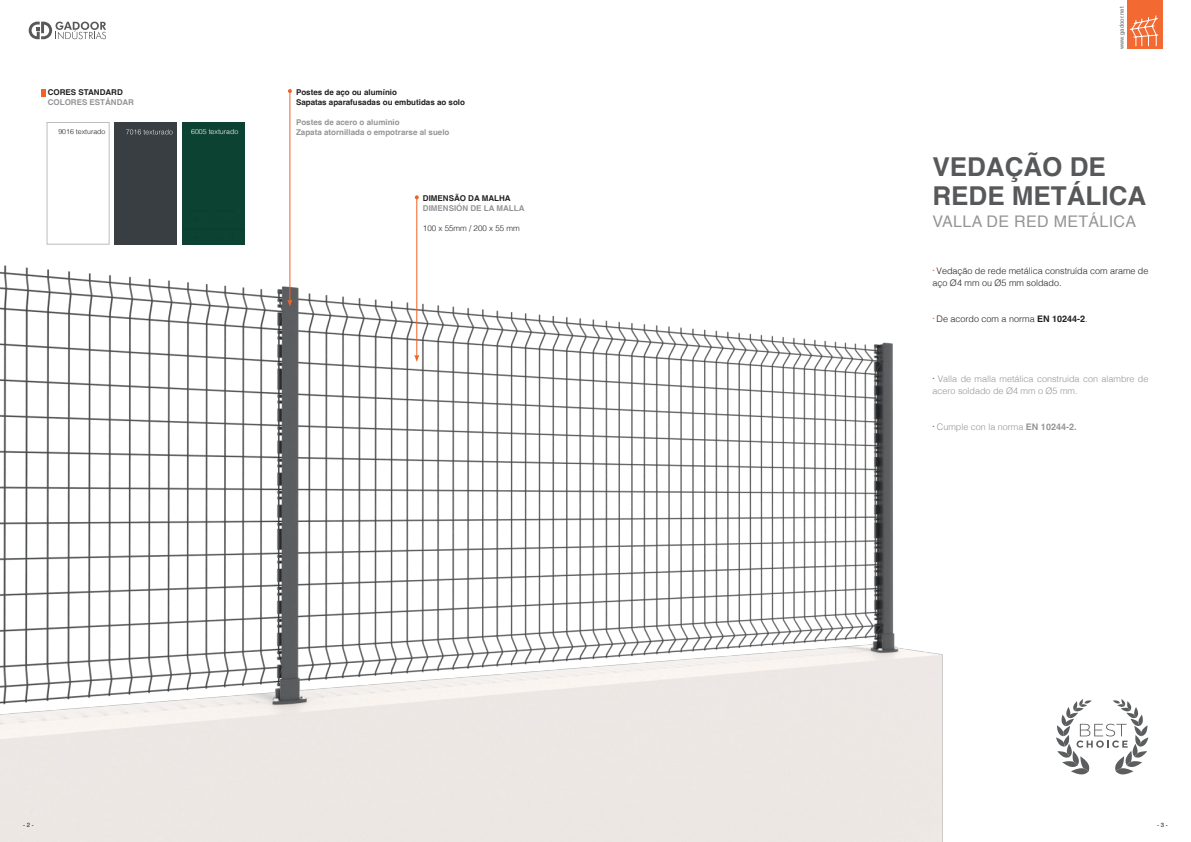
<style>
.page{position:relative;width:1191px;height:842px;background:#fff}
.page>*{position:absolute;margin:0;border:0;box-sizing:border-box;transform-origin:0 0}
.t1{font:700 26px "Helvetica";color:#57585a}
.t2{font:16px "Helvetica";letter-spacing:.02em;color:#939598}
.t3{font:300 9px/12px "Helvetica";color:#939598}
.t4{font:300 9px/12px "Helvetica";color:#231f20}
.t5{font:700 8px "Helvetica";color:#939598}
.t6{font:700 8px "Helvetica";color:#231f20}
.t7{font:300 8px "Helvetica";color:#231f20}
.t8{font:300 7px "Helvetica";color:#fff}
.t9{font:300 7px "Helvetica";color:#231f20}
.t10{font:6px "Helvetica";color:#666969}
.t11{font:6px "Helvetica";color:#231f20}
.s1{font-weight:700}
</style>
<div class="page">
<img style="left:0;top:202px;width:943px;height:640px">
<div style="left:1126px;top:0;width:36px;height:49px;background:#f26a32"></div>
<svg style="left:1129px;top:15px;width:30px;height:32px"></svg>
<svg style="left:29px;top:22px;width:77px;height:17px"></svg>
<div style="left:183px;top:122px;width:62px;height:122px;background:#0c4232"></div>
<svg style="left:1056px;top:699px;width:92px;height:75px"></svg>
<hr style="left:416px;top:197px;width:1px;height:159px;background:#f26224">
<svg style="left:415px;top:195px;width:4px;height:4px"></svg>
<svg style="left:414px;top:355px;width:5px;height:7px"></svg>
<hr style="left:289px;top:91px;width:1px;height:210px;background:#f26224">
<svg style="left:288px;top:89px;width:4px;height:4px"></svg>
<svg style="left:287px;top:300px;width:5px;height:7px"></svg>
<img style="left:49px;top:202px;width:58px;height:40px">
<div style="left:47px;top:122px;width:62px;height:122px;border:1px solid #bcbdc0"></div>
<div style="left:115px;top:122px;width:62px;height:122px;background:#393e42"></div>
<div style="left:41px;top:89px;width:5px;height:8px;background:#f26224"></div>
<p class="t6" style="left:296px;top:87px;width:102px">Postes de aço ou alumínio</p>
<p class="t6" style="left:296px;top:97px;width:170px">Sapatas aparafusadas ou embutidas ao solo</p>
<p class="t5" style="left:296px;top:117px;width:105px">Postes de acero o aluminio</p>
<p class="t6" style="left:48px;top:87px;width:76px">CORES STANDARD</p>
<p class="t5" style="left:48px;top:97px;width:88px">COLORES ESTÁNDAR</p>
<p class="t9" style="left:58px;top:126px;width:49px">9016 texturado</p>
<p class="t8" style="left:126px;top:126px;width:49px">7016 texturado</p>
<p class="t8" style="left:191px;top:126px;width:49px">6005 texturado</p>
<p class="t5" style="left:296px;top:127px;width:155px">Zapata atornillada o empotrarse al suelo</p>
<p class="t6" style="left:423px;top:194px;width:89px">DIMENSÃO DA MALHA</p>
<p class="t5" style="left:423px;top:204px;width:103px">DIMENSIÓN DE LA MALLA</p>
<p class="t7" style="left:423px;top:222px;width:98px">100 x 55mm / 200 x 55 mm</p>
<p class="t10" style="left:1117px;top:49px;width:44px;rotate:-90deg">www.gadoor.net</p>
<p class="t1" style="left:932px;top:151px;width:175px">VEDAÇÃO DE</p>
<p class="t1" style="left:932px;top:179px;width:215px">REDE METÁLICA</p>
<p class="t2" style="left:932px;top:209px;width:205px">VALLA DE RED METÁLICA</p>
<p class="t4" style="left:932px;top:264px;width:217px"><sup>.</sup> Vedação de rede metálica construída com arame de aço Ø4 mm ou Ø5 mm soldado.</p>
<p class="t4" style="left:932px;top:312px;width:157px"><sup>.</sup> De acordo com a norma <span class="s1">EN 10244-2</span>.</p>
<p class="t3" style="left:932px;top:372px;width:217px"><sup>.</sup> Valla de malla metálica construida con alambre de acero soldado de Ø4 mm o Ø5 mm.</p>
<p class="t3" style="left:932px;top:420px;width:145px"><sup>.</sup> Cumple con la norma <span class="s1">EN 10244-2.</span></p>
<p class="t11" style="left:23px;top:821px;width:12px">- 2 -</p>
<p class="t11" style="left:1157px;top:821px;width:12px">- 3 -</p>
</div>
